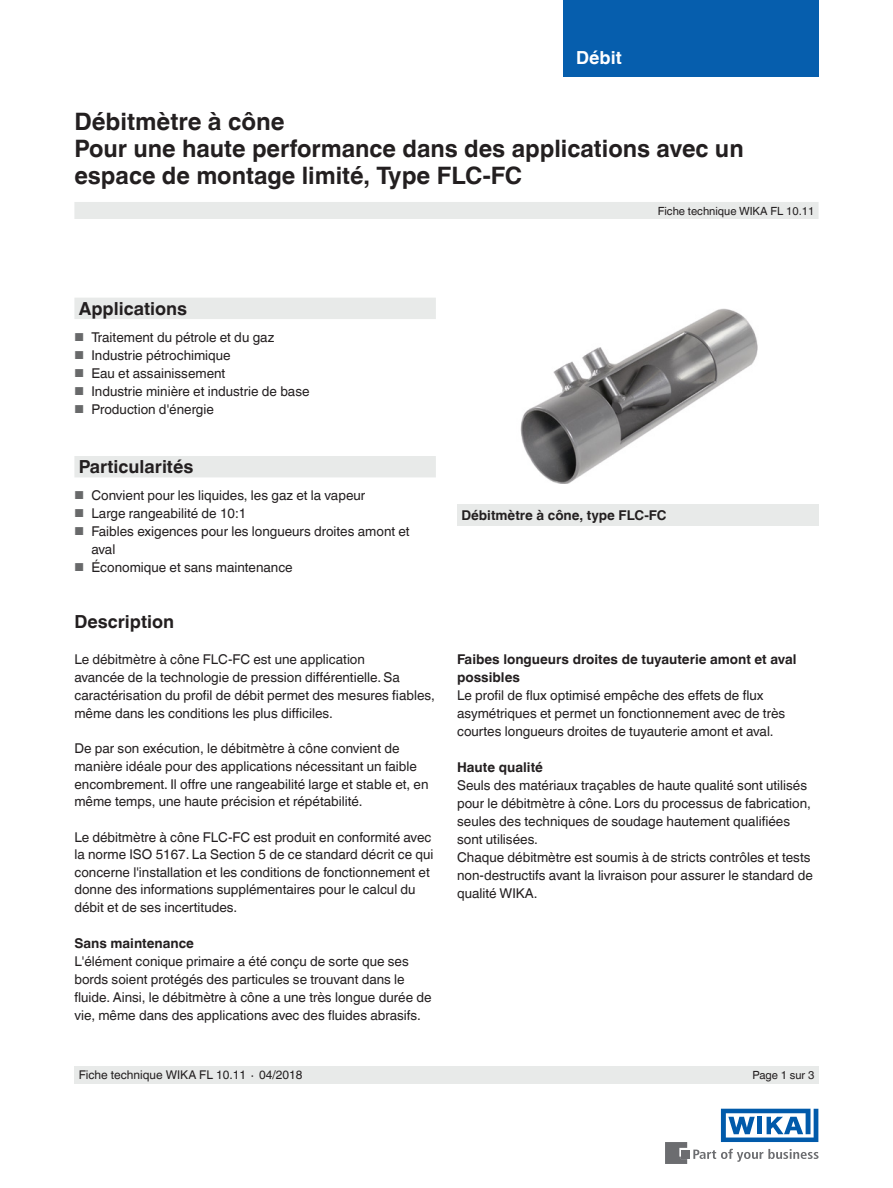
<style>
.page{position:relative;width:893px;height:1188px;background:#fff}
.page>*{position:absolute;margin:0;border:0;box-sizing:border-box;transform-origin:0 0}
.t1{font:700 24px/27px "Helvetica World";color:#231f20}
.t2{font:700 18px "Helvetica World";color:#231f20}
.t3{font:700 18px "Helvetica World";color:#fff}
.t4{font:13.5px/18px "Helvetica World";color:#231f20}
.t5{font:700 13.5px/18px "Helvetica World";color:#231f20}
.t6{font:12px "Helvetica World";color:#231f20}
.t7{font:11.25px "Helvetica World";color:#231f20}
.s1{font-size:11.55px;color:#68696a}
.s2{font-size:11.25px}
</style>
<div class="page">
<svg style="left:693px;top:1149px;width:126px;height:13px"></svg>
<div style="left:682px;top:1150px;width:8px;height:8px;background:#6c6d70"></div>
<svg style="left:665px;top:1142px;width:22px;height:22px"></svg>
<svg style="left:721px;top:1109px;width:97px;height:33px"></svg>
<div style="left:563px;top:0;width:256px;height:77px;background:#065ead"></div>
<div style="left:74px;top:202px;width:745px;height:17px;background:#e8eae9"></div>
<div style="left:74px;top:1066px;width:745px;height:18px;background:#e8eae9"></div>
<div style="left:457px;top:505px;width:362px;height:21px;background:#e8eae9"></div>
<img style="left:520px;top:308px;width:238px;height:175px">
<svg style="left:74px;top:298px;width:362px;height:179px"></svg>
<h2 class="t3" style="left:576px;top:47px;width:47px">Débit</h2>
<h1 class="t1" style="left:74px;top:108px;width:671px">Débitmètre à cône<br>Pour une haute performance dans des applications avec un espace de montage limité, Type FLC-FC</h1>
<p class="t7" style="left:658px;top:204px;width:158px">Fiche technique WIKA FL 10.11</p>
<h2 class="t2" style="left:79px;top:298px;width:110px">Applications</h2>
<p class="t4" style="left:74px;top:328px;width:201px"><span class="s1">■</span> Traitement du pétrole et du gaz</p>
<p class="t4" style="left:74px;top:346px;width:158px"><span class="s1">■</span> Industrie pétrochimique</p>
<p class="t4" style="left:74px;top:364px;width:152px"><span class="s1">■</span> Eau et assainissement</p>
<p class="t4" style="left:74px;top:382px;width:237px"><span class="s1">■</span> Industrie minière et industrie de base</p>
<p class="t4" style="left:74px;top:400px;width:141px"><span class="s1">■</span> Production d'énergie</p>
<h2 class="t2" style="left:79px;top:456px;width:116px">Particularités</h2>
<p class="t4" style="left:74px;top:486px;width:292px"><span class="s1">■</span> Convient pour les liquides, les gaz et la vapeur</p>
<p class="t4" style="left:74px;top:504px;width:173px"><span class="s1">■</span> Large rangeabilité de 10:1</p>
<p class="t4" style="left:91px;top:522px;width:320px;text-indent:-17px"><span class="s1">■</span> Faibles exigences pour les longueurs droites amont et aval</p>
<p class="t4" style="left:74px;top:558px;width:220px"><span class="s1">■</span> Économique et sans maintenance</p>
<h2 class="t2" style="left:74px;top:611px;width:101px">Description</h2>
<p class="t4" style="left:74px;top:651px;width:362px">Le débitmètre à cône FLC-FC est une application<br>avancée de la technologie de pression différentielle. Sa caractérisation du profil de débit permet des mesures fiables, même dans les conditions les plus difficiles.</p>
<p class="t4" style="left:74px;top:740px;width:356px">De par son exécution, le débitmètre à cône convient de manière idéale pour des applications nécessitant un faible encombrement. Il offre une rangeabilité large et stable et, en même temps, une haute précision et répétabilité.</p>
<p class="t4" style="left:74px;top:828px;width:360px">Le débitmètre à cône FLC-FC est produit en conformité avec la norme ISO 5167. La Section 5 de ce standard décrit ce qui concerne l'installation et les conditions de fonctionnement et donne des informations supplémentaires pour le calcul du débit et de ses incertitudes.</p>
<p class="t5" style="left:74px;top:934px;width:121px">Sans maintenance</p>
<p class="t4" style="left:74px;top:952px;width:359px">L'élément conique primaire a été conçu de sorte que ses bords soient protégés des particules se trouvant dans le fluide. Ainsi, le débitmètre à cône a une très longue durée de vie, même dans des applications avec des fluides abrasifs.</p>
<p class="t5" style="left:461px;top:506px;width:207px">Débitmètre à cône, type FLC-FC</p>
<p class="t5" style="left:457px;top:651px;width:341px">Faibes longueurs droites de tuyauterie amont et aval possibles</p>
<p class="t4" style="left:457px;top:687px;width:330px">Le profil de flux optimisé empêche des effets de flux asymétriques et permet un fonctionnement avec de très courtes longueurs droites de tuyauterie amont et aval.</p>
<p class="t5" style="left:457px;top:759px;width:87px">Haute qualité</p>
<p class="t4" style="left:457px;top:777px;width:357px">Seuls des matériaux traçables de haute qualité sont utilisés pour le débitmètre à cône. Lors du processus de fabrication, seules des techniques de soudage hautement qualifiées sont utilisées.<br>Chaque débitmètre est soumis à de stricts contrôles et tests non-destructifs avant la livraison pour assurer le standard de qualité WIKA.</p>
<p class="t6" style="left:79px;top:1068px;width:225px">Fiche technique WIKA FL 10.11 <span class="s2">∙</span> 04/2018</p>
<p class="t7" style="left:753px;top:1068px;width:63px">Page 1 sur 3</p>
</div>
